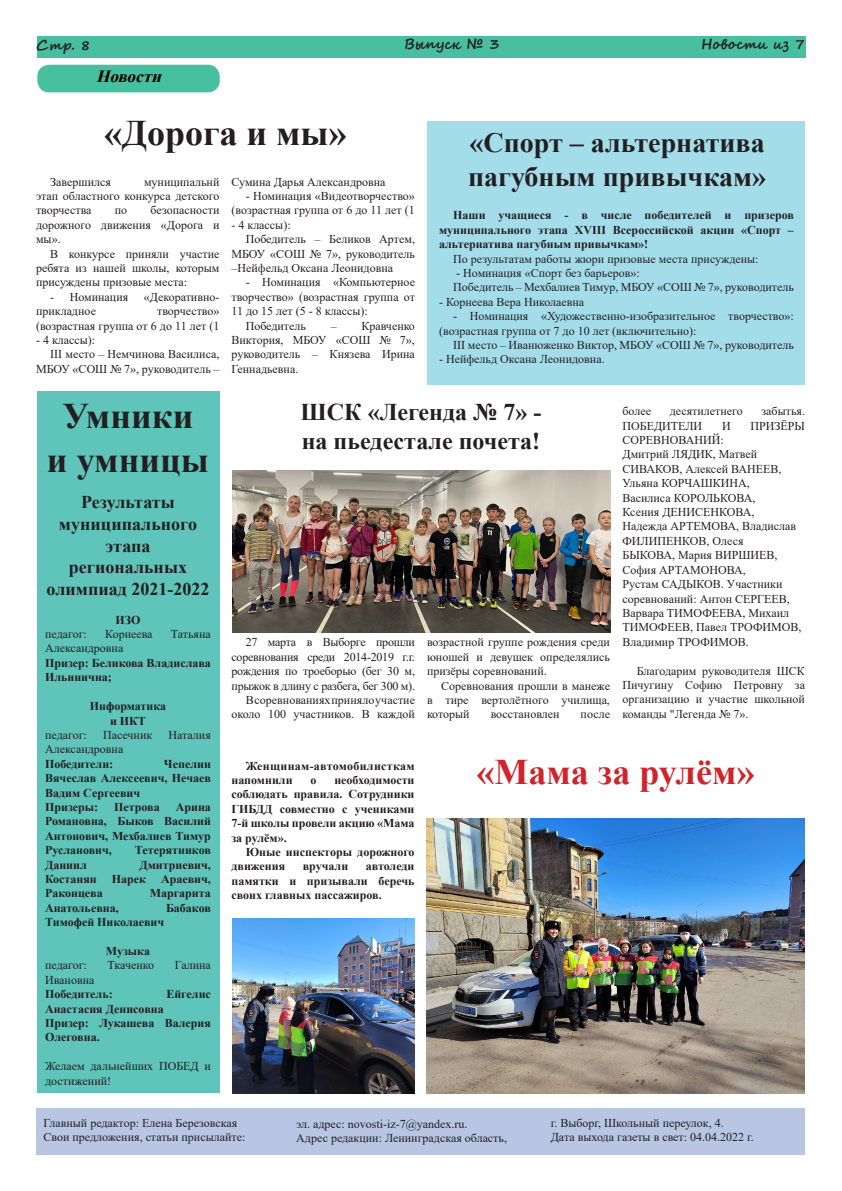
<style>
.page{position:relative;width:842px;height:1191px;background:#fff}
.page>*{position:absolute;margin:0;border:0;box-sizing:border-box;transform-origin:0 0}
.t1{font:700 36px "Times New Roman";color:#231f20}
.t2{font:700 36px "Times New Roman";color:#d1232a}
.t3{font:700 28px "Times New Roman";color:#231f20}
.t4{font:700 24px "Times New Roman";color:#231f20}
.t5{font:700 18px/21.6px "Times New Roman";color:#231f20;text-align:center}
.t6{font:italic 700 17px "Times New Roman";color:#000001}
.t7{font:700 14px "Segoe Script";color:#231f20}
.t8{font:12px/14.4px "Times New Roman";color:#231f20;text-align:justify}
.t9{font:700 12px/14.4px "Times New Roman";color:#231f20;text-align:justify}
.t10{font:700 12px/14.4px "Times New Roman";letter-spacing:.025em;color:#231f20}
</style>
<div class="page">
<div style="left:36px;top:392px;width:183px;height:701px;background:#5fc4b9"></div>
<div style="left:427px;top:121px;width:378px;height:263px;background:#a4ddea"></div>
<div style="left:36px;top:1108px;width:769px;height:47px;background:#b8c6e4"></div>
<div style="left:36px;top:36px;width:769px;height:21px;background:#48bf9e"></div>
<div style="left:37px;top:65px;width:183px;height:27px;background:#48bf9e;border-radius:12px"></div>
<img style="left:232px;top:471px;width:378px;height:161px">
<img style="left:426px;top:818px;width:379px;height:275px">
<img style="left:232px;top:918px;width:182px;height:175px">
<p class="t7" style="left:36px;top:33px;width:56px">Стр. 8</p>
<p class="t7" style="left:404px;top:33px;width:97px">Выпуск № 3</p>
<p class="t7" style="left:701px;top:33px;width:105px">Новости из 7</p>
<p class="t6" style="left:96px;top:64px;width:72px">Новости</p>
<p class="t1" style="left:104px;top:107px;width:244px">«Дорога и мы»</p>
<p class="t3" style="left:469px;top:123px;width:297px">«Спорт – альтернатива</p>
<p class="t8" style="left:50px;top:174px;width:62px">Завершился</p>
<p class="t8" style="left:36px;top:174px;width:185px;text-indent:108px">муниципальнй этап областного конкурса детского творчества</p>
<p class="t8" style="left:36px;top:203px;width:185px;text-indent:115px">безопасности дорожного движения «Дорога и мы».</p>
<p class="t8" style="left:36px;top:246px;width:185px;text-indent:14px">В конкурсе приняли участие ребята из нашей школы, которым присуждены призовые места:</p>
<p class="t8" style="left:50px;top:289px;width:80px">- Номинация</p>
<p class="t8" style="left:144px;top:289px;width:77px">«Декоративно-</p>
<p class="t8" style="left:36px;top:303px;width:61px">прикладное</p>
<p class="t8" style="left:115px;top:203px;width:14px">по</p>
<p class="t8" style="left:36px;top:303px;width:185px;text-align:right">творчество»<br>(возрастная группа от 6 до 11 лет (1</p>
<p class="t8" style="left:36px;top:332px;width:61px">- 4 классы):</p>
<p class="t8" style="left:36px;top:347px;width:185px;text-align:right">III место – Немчинова Василиса,<br>МБОУ «СОШ № 7», руководитель –</p>
<p class="t1" style="left:63px;top:390px;width:132px">Умники</p>
<p class="t1" style="left:47px;top:434px;width:164px">и умницы</p>
<p class="t5" style="left:47px;top:491px;width:164px">Результаты муниципального этапа региональных олимпиад 2021-2022</p>
<p class="t9" style="left:115px;top:612px;width:27px">ИЗО</p>
<p class="t8" style="left:45px;top:626px;width:43px">педагог:</p>
<p class="t8" style="left:105px;top:626px;width:49px">Корнеева</p>
<p class="t8" style="left:171px;top:626px;width:42px">Татьяна</p>
<p class="t8" style="left:45px;top:641px;width:80px">Александровна</p>
<p class="t9" style="left:45px;top:655px;width:167px">Призер: Беликова Владислава<br>Ильинична;</p>
<p class="t9" style="left:90px;top:698px;width:78px">Информатика</p>
<p class="t9" style="left:110px;top:713px;width:37px">и ИКТ</p>
<p class="t8" style="left:45px;top:727px;width:43px">педагог:</p>
<p class="t8" style="left:103px;top:727px;width:51px">Пасечник</p>
<p class="t8" style="left:168px;top:727px;width:44px">Наталия</p>
<p class="t8" style="left:45px;top:741px;width:80px">Александровна</p>
<p class="t9" style="left:45px;top:756px;width:70px">Победители:</p>
<p class="t9" style="left:45px;top:756px;width:167px;text-indent:119px">Чепелин Вячеслав Алексеевич, Нечаев Вадим Сергеевич</p>
<p class="t9" style="left:45px;top:799px;width:55px">Призеры:</p>
<p class="t9" style="left:114px;top:799px;width:47px">Петрова</p>
<p class="t9" style="left:45px;top:799px;width:167px;text-indent:131px">Арина Романовна, Быков Василий Антонович, Мехбалиев Тимур Русланович,</p>
<p class="t9" style="left:135px;top:842px;width:77px">Тетерятников</p>
<p class="t9" style="left:45px;top:857px;width:43px">Даниил</p>
<p class="t9" style="left:45px;top:857px;width:167px;text-indent:94px">Дмитриевич, Костанян Нарек Араевич, Раконцева</p>
<p class="t9" style="left:150px;top:885px;width:63px">Маргарита</p>
<p class="t9" style="left:45px;top:900px;width:75px">Анатольевна,</p>
<p class="t9" style="left:166px;top:900px;width:46px">Бабаков</p>
<p class="t9" style="left:45px;top:914px;width:121px">Тимофей Николаевич</p>
<p class="t9" style="left:106px;top:943px;width:46px">Музыка</p>
<p class="t8" style="left:45px;top:957px;width:43px">педагог:</p>
<p class="t8" style="left:108px;top:957px;width:48px">Ткаченко</p>
<p class="t8" style="left:175px;top:957px;width:38px">Галина</p>
<p class="t8" style="left:45px;top:972px;width:51px">Ивановна</p>
<p class="t9" style="left:45px;top:986px;width:69px">Победитель:</p>
<p class="t9" style="left:166px;top:986px;width:46px">Ейгелис</p>
<p class="t9" style="left:45px;top:1001px;width:120px">Анастасия Денисовна</p>
<p class="t9" style="left:45px;top:1015px;width:167px">Призер: Лукашева Валерия<br>Олеговна.</p>
<p class="t8" style="left:45px;top:1058px;width:167px">Желаем дальнейших ПОБЕД и достижений!</p>
<p class="t8" style="left:231px;top:174px;width:156px">Сумина Дарья Александровна</p>
<p class="t3" style="left:468px;top:156px;width:299px">пагубным привычкам»</p>
<p class="t8" style="left:231px;top:188px;width:185px;text-align:right">- Номинация «Видеотворчество» (возрастная группа от 6 до 11 лет (1</p>
<p class="t8" style="left:231px;top:217px;width:61px">- 4 классы):</p>
<p class="t8" style="left:231px;top:231px;width:185px;text-indent:14px">Победитель – Беликов Артем, МБОУ «СОШ № 7», руководитель –Нейфельд Оксана Леонидовна</p>
<p class="t8" style="left:231px;top:275px;width:185px;text-indent:14px">- Номинация «Компьютерное творчество» (возрастная группа от 11 до 15 лет (5 - 8 классы):</p>
<p class="t8" style="left:246px;top:318px;width:62px">Победитель</p>
<p class="t9" style="left:439px;top:208px;width:356px;text-indent:14px">Наши учащиеся - в числе победителей и призеров муниципального этапа XVIII Всероссийской акции «Спорт – альтернатива пагубным привычкам»!</p>
<p class="t8" style="left:453px;top:251px;width:307px">По результатам работы жюри призовые места присуждены:</p>
<p class="t8" style="left:456px;top:265px;width:185px">- Номинация «Спорт без барьеров»:</p>
<p class="t8" style="left:453px;top:280px;width:342px">Победитель – Мехбалиев Тимур, МБОУ «СОШ № 7», руководитель</p>
<p class="t8" style="left:439px;top:294px;width:147px">- Корнеева Вера Николаевна</p>
<p class="t8" style="left:439px;top:309px;width:356px;text-indent:14px">- Номинация «Художественно-изобразительное творчество»: (возрастная группа от 7 до 10 лет (включительно):</p>
<p class="t8" style="left:453px;top:337px;width:342px">III место – Иванюженко Виктор, МБОУ «СОШ № 7», руководитель</p>
<p class="t8" style="left:439px;top:352px;width:167px">- Нейфельд Оксана Леонидовна.</p>
<p class="t8" style="left:231px;top:318px;width:185px;text-indent:99px">– Кравченко Виктория, МБОУ «СОШ № 7», руководитель – Князева Ирина Геннадьевна.</p>
<p class="t4" style="left:301px;top:395px;width:242px">ШСК «Легенда № 7» -</p>
<p class="t4" style="left:302px;top:424px;width:240px">на пьедестале почета!</p>
<p class="t8" style="left:231px;top:635px;width:185px;text-indent:14px">27 марта в Выборге прошли соревнования среди 2014-2019 г.г. рождения по троеборью (бег 30 м, прыжок в длину с разбега, бег 300 м).</p>
<p class="t8" style="left:231px;top:692px;width:185px;text-align:right">В соревнованиях приняло участие около 100 участников. В каждой</p>
<p class="t8" style="left:427px;top:635px;width:184px">возрастной группе рождения среди юношей и девушек определялись призёры соревнований.</p>
<p class="t8" style="left:427px;top:678px;width:184px;text-indent:14px">Соревнования прошли в манеже в тире вертолётного училища, который</p>
<p class="t8" style="left:491px;top:707px;width:70px">восстановлен</p>
<p class="t8" style="left:581px;top:707px;width:31px">после</p>
<p class="t8" style="left:622px;top:403px;width:30px">более</p>
<p class="t8" style="left:670px;top:403px;width:75px">десятилетнего</p>
<p class="t8" style="left:761px;top:403px;width:45px">забытья.</p>
<p class="t8" style="left:622px;top:418px;width:81px">ПОБЕДИТЕЛИ</p>
<p class="t8" style="left:722px;top:418px;width:10px">И</p>
<p class="t8" style="left:750px;top:418px;width:56px">ПРИЗЁРЫ</p>
<p class="t8" style="left:622px;top:432px;width:103px">СОРЕВНОВАНИЙ:</p>
<p class="t8" style="left:622px;top:447px;width:180px;text-align:left">Дмитрий ЛЯДИК, Матвей<br>СИВАКОВ, Алексей ВАНЕЕВ,<br>Ульяна КОРЧАШКИНА,<br>Василиса КОРОЛЬКОВА,<br>Ксения ДЕНИСЕНКОВА,<br>Надежда АРТЕМОВА, Владислав<br>ФИЛИПЕНКОВ, Олеся<br>БЫКОВА, Мария ВИРШИЕВ,<br>София АРТАМОНОВА,<br>Рустам САДЫКОВ. Участники соревнований: Антон СЕРГЕЕВ,<br>Варвара ТИМОФЕЕВА, Михаил<br>ТИМОФЕЕВ, Павел ТРОФИМОВ,<br>Владимир ТРОФИМОВ.</p>
<p class="t8" style="left:622px;top:663px;width:184px;text-indent:14px">Благодарим руководителя ШСК Пичугину Софию Петровну за организацию и участие школьной команды "Легенда № 7».</p>
<p class="t10" style="left:231px;top:758px;width:185px;text-indent:14px">Женщинам-автомобилисткам напомнили</p>
<p class="t9" style="left:231px;top:772px;width:184px;text-indent:103px">необходимости соблюдать правила. Сотрудники ГИБДД совместно с учениками 7-й школы провели акцию «Мама за рулём».</p>
<p class="t9" style="left:231px;top:844px;width:184px;text-indent:14px">Юные инспекторы дорожного движения</p>
<p class="t9" style="left:310px;top:772px;width:7px">о</p>
<p class="t9" style="left:231px;top:858px;width:184px;text-indent:134px">автоледи памятки и призывали беречь своих главных пассажиров.</p>
<p class="t9" style="left:303px;top:858px;width:47px">вручали</p>
<p class="t2" style="left:477px;top:746px;width:280px">«Мама за рулём»</p>
<p class="t8" style="left:43px;top:1115px;width:195px">Главный редактор: Елена Березовская</p>
<p class="t8" style="left:43px;top:1129px;width:203px">Свои предложения, статьи присылайте:</p>
<p class="t8" style="left:296px;top:1116px;width:173px">эл. адрес: novosti-iz-7@yandex.ru.</p>
<p class="t8" style="left:296px;top:1130px;width:212px">Адрес редакции: Ленинградская область,</p>
<p class="t8" style="left:551px;top:1115px;width:174px">г. Выборг, Школьный переулок, 4.</p>
<p class="t8" style="left:551px;top:1129px;width:204px">Дата выхода газеты в свет: 04.04.2022 г.</p>
</div>
